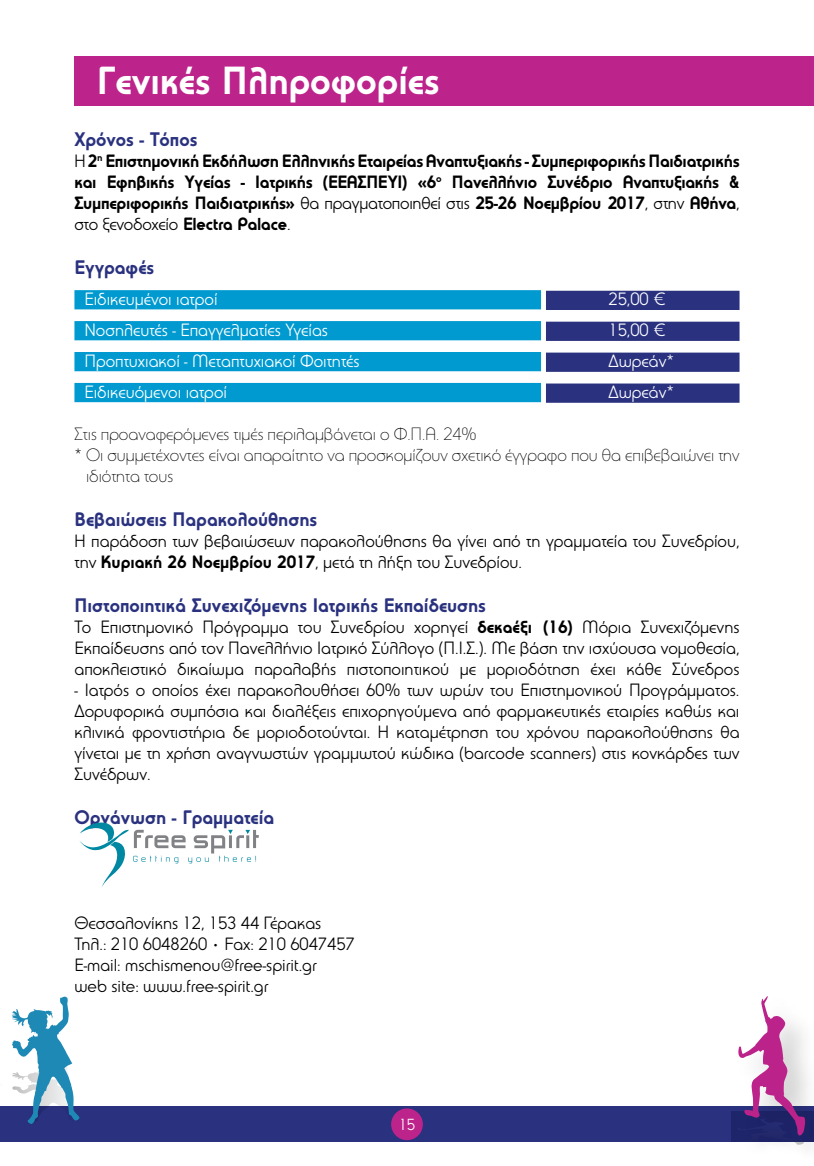
<style>
.page{position:relative;width:814px;height:1166px;background:#fff}
.page>*{position:absolute;margin:0;border:0;box-sizing:border-box;transform-origin:0 0}
.t1{font:700 38.5px "PF Universal";color:#fff}
.t2{font:700 19.25px "PF Universal";color:#2a327f}
.t3{font:17.5px/21px "PF Universal";color:#000}
.t4{font:700 17.5px/21px "PF Universal";letter-spacing:-.015em;color:#000;text-align:justify}
.t5{font:300 17.5px "PF Universal";color:#000}
.t6{font:17.5px "PF Universal";color:#fff}
.t7{font:15.75px "PF Universal";color:#fff}
.s1{font-weight:400}
.s2{font-weight:700}
.s3{font-family:"Hira Kaku Pro W3"}
</style>
<div class="page">
<div style="left:0;top:1106px;width:814px;height:36px;background:#2a317f"></div>
<img style="left:731px;top:1067px;width:83px;height:79px">
<svg style="left:737px;top:996px;width:68px;height:149px"></svg>
<svg style="left:12px;top:996px;width:68px;height:128px"></svg>
<div style="left:391px;top:1108px;width:32px;height:32px;background:#bc248b;border-radius:50%"></div>
<div style="left:74px;top:56px;width:740px;height:50px;background:#bc248b"></div>
<div style="left:546px;top:291px;width:193px;height:19px;background:#2a327f"></div>
<div style="left:74px;top:290px;width:467px;height:19px;background:#009ad0"></div>
<div style="left:546px;top:322px;width:193px;height:19px;background:#2a327f"></div>
<div style="left:74px;top:321px;width:467px;height:19px;background:#009ad0"></div>
<div style="left:546px;top:353px;width:193px;height:19px;background:#2a327f"></div>
<div style="left:74px;top:352px;width:467px;height:19px;background:#009ad0"></div>
<div style="left:546px;top:383px;width:193px;height:20px;background:#2a327f"></div>
<div style="left:74px;top:383px;width:467px;height:19px;background:#009ad0"></div>
<svg style="left:79px;top:822px;width:180px;height:65px"></svg>
<h1 class="t1" style="left:97px;top:57px;width:344px">Γενικές Πληροφορίες</h1>
<p class="t2" style="left:74px;top:128px;width:124px">Χρόνος - Tόπος</p>
<p class="t4" style="left:74px;top:150px;width:666px"><span class="s1">Η</span> 2<sup>η</sup> Επιστημονική Εκδήλωση Ελληνικής Εταιρείας Αναπτυξιακής - Συμπεριφορικής Παιδιατρικής και Εφηβικής Υγείας - Ιατρικής (ΕΕΑΣΠΕΥΙ) «6<sup>ο</sup> Πανελλήνιο Συνέδριο Αναπτυξιακής &amp; Συμπεριφορικής Παιδιατρικής» <span class="s1">θα πραγματοποιηθεί στις</span> 25-26 Νοεμβρίου 2017<span class="s1">, στην</span> Αθήνα<span class="s1">, στο ξενοδοχείο</span> Εlectra Palace<span class="s1">.</span></p>
<p class="t2" style="left:74px;top:256px;width:81px">Εγγραφές</p>
<p class="t6" style="left:84px;top:289px;width:135px">Ειδικευμένοι ιατροί</p>
<p class="t6" style="left:608px;top:289px;width:59px">25,00 €</p>
<p class="t6" style="left:84px;top:320px;width:245px">Νοσηλευτές - Επαγγελματίες Υγείας</p>
<p class="t6" style="left:608px;top:320px;width:59px">15,00 €</p>
<p class="t6" style="left:84px;top:350px;width:277px">Προπτυχιακοί - Μεταπτυχιακοί Φοιτητές</p>
<p class="t6" style="left:608px;top:350px;width:67px">Δωρεάν*</p>
<p class="t6" style="left:84px;top:381px;width:144px">Ειδικευόμενοι ιατροί</p>
<p class="t6" style="left:608px;top:381px;width:67px">Δωρεάν*</p>
<p class="t5" style="left:74px;top:423px;width:403px">Στις προαναφερόμενες τιμές περιλαμβάνεται ο Φ.Π.Α. 24%</p>
<p class="t5" style="left:74px;top:444px;width:666px">* Οι συμμετέχοντες είναι απαραίτητο να προσκομίζουν σχετικό έγγραφο που θα επιβεβαιώνει την</p>
<p class="t5" style="left:86px;top:465px;width:89px">ιδιότητα τους</p>
<p class="t2" style="left:74px;top:508px;width:244px">Βεβαιώσεις Παρακολούθησης</p>
<p class="t3" style="left:74px;top:530px;width:666px">Η παράδοση των βεβαιώσεων παρακολούθησης θα γίνει από τη γραμματεία του Συνεδρίου, την <span class="s2">Κυριακή 26 Νοεμβρίου 2017</span>, μετά τη λήξη του Συνεδρίου.</p>
<p class="t2" style="left:74px;top:594px;width:413px">Πιστοποιητικά Συνεχιζόμενης Ιατρικής Εκπαίδευσης</p>
<p class="t3" style="left:74px;top:616px;width:666px;text-align:justify">Το Επιστημονικό Πρόγραμμα του Συνεδρίου χορηγεί <span class="s2">δεκαέξι (16)</span> Μόρια Συνεχιζόμενης Εκπαίδευσης από τον Πανελλήνιο Ιατρικό Σύλλογο (Π.Ι.Σ.). Με βάση την ισχύουσα νομοθεσία, αποκλειστικό δικαίωμα παραλαβής πιστοποιητικού με μοριοδότηση έχει κάθε Σύνεδρος</p>
<p class="t3" style="left:74px;top:679px;width:666px;text-align:justify">- Ιατρός ο οποίος έχει παρακολουθήσει 60% των ωρών του Επιστημονικού Προγράμματος.<br>Δορυφορικά συμπόσια και διαλέξεις επιχορηγούμενα από φαρμακευτικές εταιρίες καθώς και κλινικά φροντιστήρια δε μοριοδοτούνται. Η καταμέτρηση του χρόνου παρακολούθησης θα γίνεται με τη χρήση αναγνωστών γραμμωτού κώδικα (barcode scanners) στις κονκάρδες των Συνέδρων.</p>
<p class="t2" style="left:74px;top:806px;width:201px">Οργάνωση - Γραμματεία</p>
<p class="t3" style="left:74px;top:912px;width:282px">Θεσσαλονίκης 12, 153 44 Γέρακας Τηλ.: 210 6048260 <span class="s3">•</span> Fax: 210 6047457<br>E-mail: mschismenou@free-spirit.gr<br>web site: www.free-spirit.gr</p>
<p class="t7" style="left:399px;top:1115px;width:18px">15</p>
</div>
